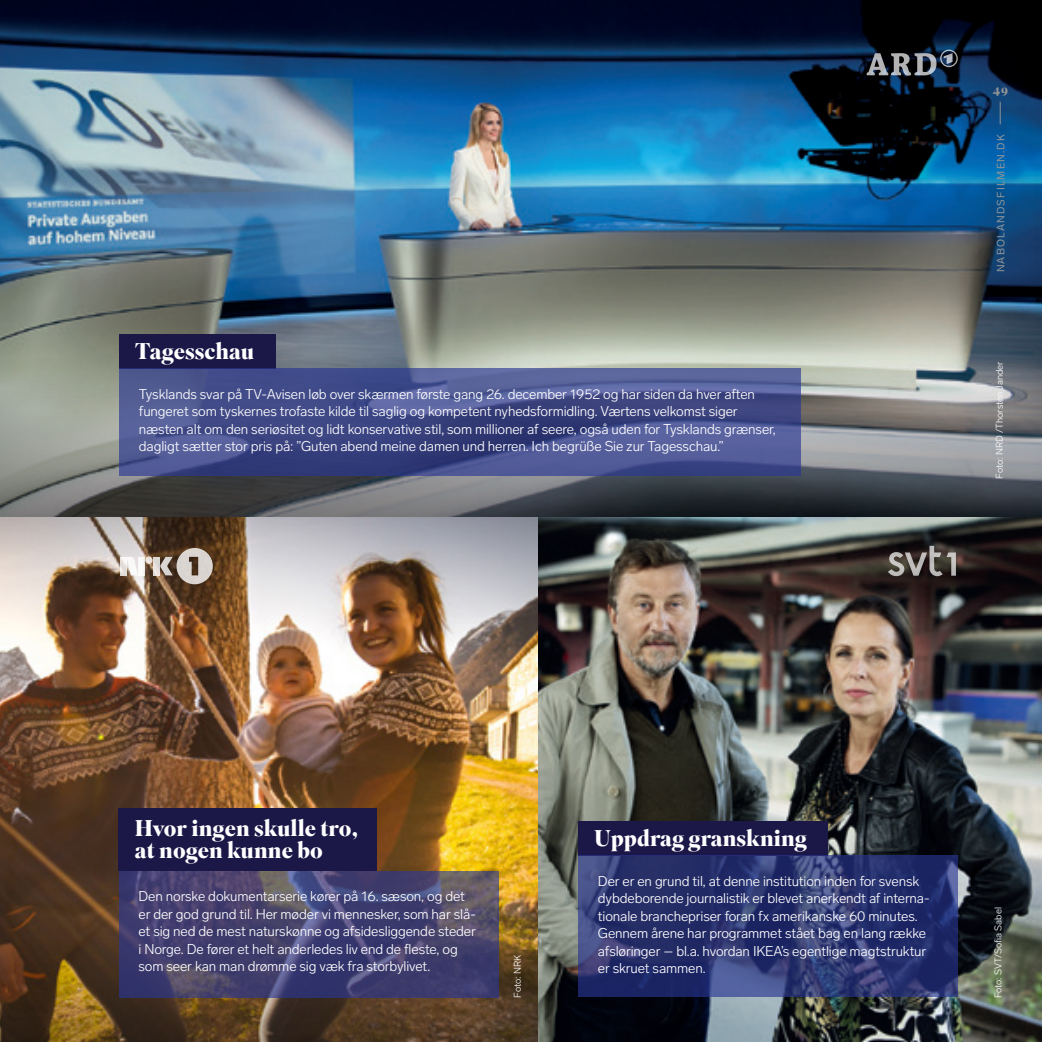
<style>
.page{position:relative;width:1042px;height:1042px;background:#fff}
.page>*{position:absolute;margin:0;border:0;box-sizing:border-box;transform-origin:0 0}
.Programtitel{font:700 22.75px/22.8px "Superior Title";color:#fff}
.Collage_brødtekst{font:300 14px/17.5px "Lab Grotesque";letter-spacing:-.01em;color:#fff}
.t1{font:700 12.25px "Superior Title";color:#939598}
.t2{font:10.5px "Lab Grotesque";letter-spacing:.11em;color:#939598}
.Fotokredit_lille{font:300 9.62px "Lab Grotesque";color:#fff}
.Fotokredit{font:300 9.62px "Lab Grotesque";letter-spacing:-.015em;color:#fff}
</style>
<div class="page">
<img style="left:0;top:0;width:1042px;height:863px">
<svg style="left:0;top:288px;width:1042px;height:230px"></svg>
<img style="left:0;top:863px;width:1042px;height:179px">
<div style="left:119px;top:808px;width:258px;height:62px;background:#1b1747"></div>
<svg style="left:119px;top:870px;width:380px;height:127px;fill:#403d6c"></svg>
<svg style="left:120px;top:557px;width:6px;height:18px"></svg>
<div style="left:138px;top:557px;width:7px;height:18px;background:#fff"></div>
<div style="left:153px;top:557px;width:6px;height:18px;background:#e5dfda"></div>
<svg style="left:145px;top:556px;width:8px;height:8px"></svg>
<svg style="left:127px;top:557px;width:11px;height:18px"></svg>
<svg style="left:160px;top:548px;width:53px;height:36px"></svg>
<div style="left:578px;top:820px;width:249px;height:35px;background:#1b1747"></div>
<svg style="left:578px;top:855px;width:379px;height:142px"></svg>
<div style="left:119px;top:334px;width:157px;height:34px;background:#1b1747"></div>
<svg style="left:119px;top:368px;width:681px;height:108px"></svg>
<svg style="left:888px;top:546px;width:68px;height:30px"></svg>
<svg style="left:866px;top:50px;width:92px;height:26px"></svg>
<svg style="left:1000px;top:102px;width:1px;height:22px"></svg>
<p class="Programtitel" style="left:135px;top:340px;width:121px">Tagesschau</p>
<p class="Collage_brødtekst" style="left:139px;top:385px;width:638px">Tysklands svar på TV-Avisen løb over skærmen første gang 26. december 1952 og har siden da hver aften fungeret som tyskernes trofaste kilde til saglig og kompetent nyhedsformidling. Værtens velkomst siger næsten alt om den seriøsitet og lidt konservative stil, som millioner af seere, også uden for Tysklands grænser, dagligt sætter stor pris på: ”Guten abend meine damen und herren. Ich begrüße Sie zur Tagesschau.”</p>
<p class="t1" style="left:993px;top:82px;width:17px">49</p>
<p class="t2" style="left:994px;top:272px;width:140px;rotate:-90deg">NABOLANDSFILMEN.DK</p>
<p class="Fotokredit_lille" style="left:993px;top:479px;width:119px;rotate:-90deg">Foto: NRD /Thorsten Jander</p>
<p class="Programtitel" style="left:135px;top:817px;width:225px">Hvor ingen skulle tro, at nogen kunne bo</p>
<p class="Collage_brødtekst" style="left:138px;top:887px;width:339px">Den norske dokumentarserie kører på 16. sæson, og det er der god grund til. Her møder vi mennesker, som har slå&shy;et sig ned de mest naturskønne og afsidesliggende steder i Norge. De fører et helt anderledes liv end de fleste, og som seer kan man drømme sig væk fra storbylivet.</p>
<p class="Fotokredit" style="left:512px;top:997px;width:44px;rotate:-90deg">Foto: NRK</p>
<p class="Programtitel" style="left:594px;top:827px;width:214px">Uppdrag granskning</p>
<p class="Collage_brødtekst" style="left:598px;top:872px;width:333px">Der er en grund til, at denne institution inden for svensk dybdeborende journalistik er blevet anerkendt af interna&shy;tionale branchepriser foran fx amerikanske 60 minutes.<br>Gennem årene har programmet stået bag en lang række afsløringer – bl.a. hvordan IKEA’s egentlige magtstruktur er skruet sammen.</p>
<p class="Fotokredit_lille" style="left:992px;top:998px;width:93px;rotate:-90deg">Foto: SVT/Sofia Sabel</p>
</div>
